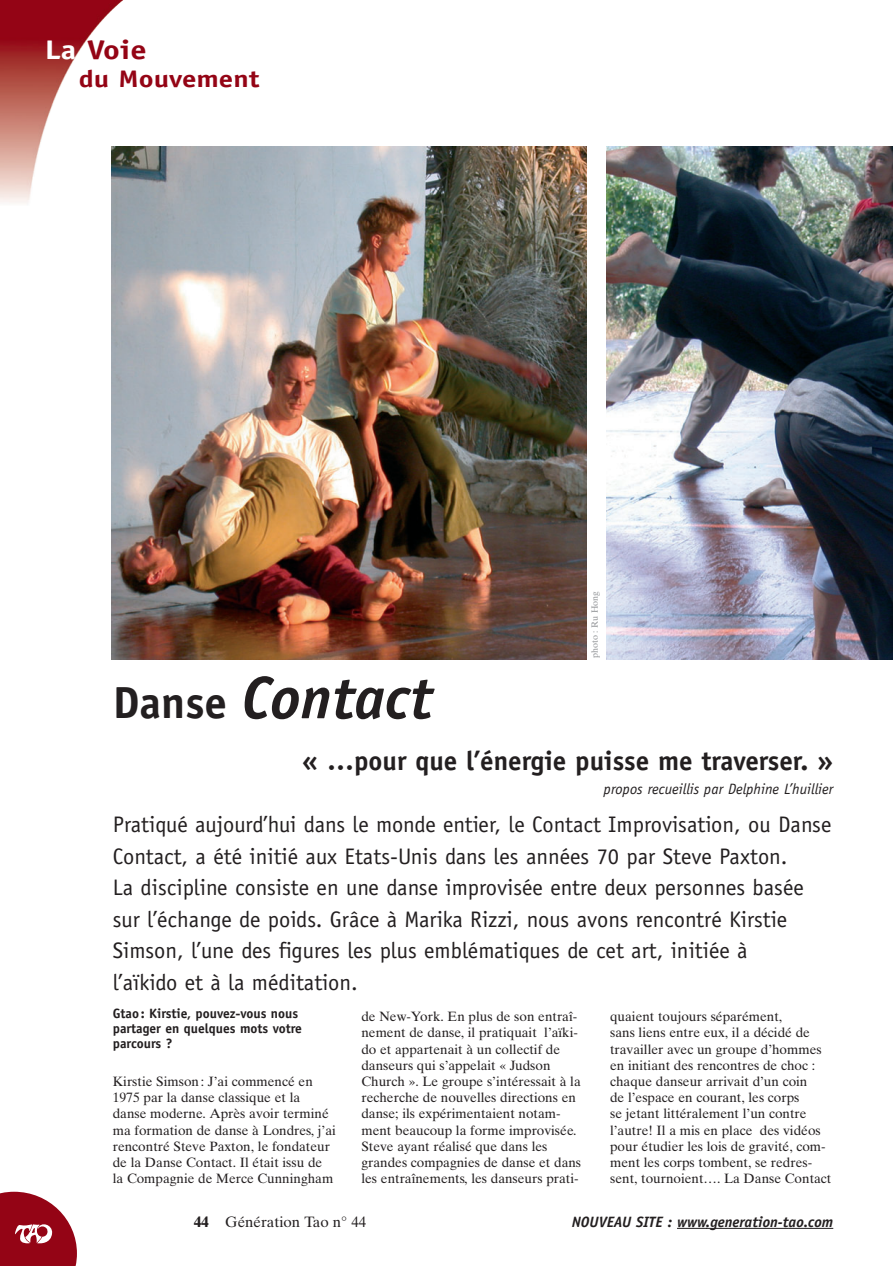
<style>
.page{position:relative;width:893px;height:1266px;background:#fff}
.page>*{position:absolute;margin:0;border:0;box-sizing:border-box;transform-origin:0 0}
.t1{font:italic 700 60px "Officina Sans";color:#231f20}
.t2{font:700 27px "Officina Sans";color:#231f20}
.t3{font:700 27px "Officina Sans";color:#940415;scale:1.2 1}
.t4{font:700 24px "Officina Sans";color:#940415;scale:1.2 1}
.t5{font:22.5px/31.5px "Officina Sans";color:#231f20}
.t6{font:italic 15px "Officina Sans";color:#231f20}
.t7{font:italic 700 15px "Officina Sans";color:#231f20}
.t8{font:15px "Times Ten";color:#231f20}
.t9{font:13.5px/16.2px "Times Ten";color:#231f20}
.t10{font:700 13.5px/15px "Officina Sans";color:#231f20}
.t11{font:9px "Times Ten";color:#939598}
.s1{color:#fff}
.s2{font-style:normal;font-size:45px}
.s3{font-weight:700}
</style>
<div class="page">
<img style="left:0;top:0;width:892px;height:1265px">
<p class="t3" style="left:45px;top:40px;width:86px"><span class="s1">La</span> Voie</p>
<p class="t4" style="left:79px;top:70px;width:152px">du Mouvement</p>
<p class="t1" style="left:113px;top:674px;width:321px"><span class="s2">Danse</span> Contact</p>
<p class="t11" style="left:591px;top:658px;width:68px;rotate:-90deg">photo : Ru Hong</p>
<p class="t2" style="left:302px;top:750px;width:532px">« …pour que l’énergie puisse me traverser. »</p>
<p class="t6" style="left:603px;top:782px;width:231px">propos recueillis par Delphine L’huillier</p>
<p class="t5" style="left:113px;top:810px;width:720px">Pratiqué aujourd’hui dans le monde entier, le Contact Improvisation, ou Danse Contact, a été initié aux Etats-Unis dans les années 70 par Steve Paxton.<br>La discipline consiste en une danse improvisée entre deux personnes basée sur l’échange de poids. Grâce à Marika Rizzi, nous avons rencontré Kirstie Simson, l’une des figures les plus emblématiques de cet art, initiée à<br>l’aïkido et à la méditation.</p>
<p class="t10" style="left:113px;top:1006px;width:191px">Gtao: Kirstie, pouvez-vous nous partager en quelques mots votre parcours ?</p>
<p class="t9" style="left:113px;top:1074px;width:224px">Kirstie Simson : J’ai commencé en 1975 par la danse classique et la danse moderne. Après avoir terminé ma formation de danse à Londres, j’ai rencontré Steve Paxton, le fondateur de la Danse Contact. Il était issu de la Compagnie de Merce Cunningham</p>
<p class="t9" style="left:361px;top:1009px;width:221px">de New-York. En plus de son entraî&shy;nement de danse, il pratiquait l’aïki&shy;do et appartenait à un collectif de danseurs qui s’appelait « Judson Church ». Le groupe s’intéressait à la recherche de nouvelles directions en danse; ils expérimentaient notam&shy;ment beaucoup la forme improvisée.<br>Steve ayant réalisé que dans les grandes compagnies de danse et dans les entraînements, les danseurs prati-</p>
<p class="t9" style="left:610px;top:1009px;width:223px">quaient toujours séparément,<br>sans liens entre eux, il a décidé de travailler avec un groupe d’hommes en initiant des rencontres de choc : chaque danseur arrivait d’un coin<br>de l’espace en courant, les corps<br>se jetant littéralement l’un contre l’autre! Il a mis en place des vidéos pour étudier les lois de gravité, com&shy;ment les corps tombent, se redres&shy;sent, tournoient…. La Danse Contact</p>
<p class="t8" style="left:193px;top:1216px;width:174px"><span class="s3">44</span> Génération Tao n° 44</p>
<p class="t7" style="left:571px;top:1215px;width:263px">NOUVEAU SITE : www.generation-tao.com</p>
</div>
